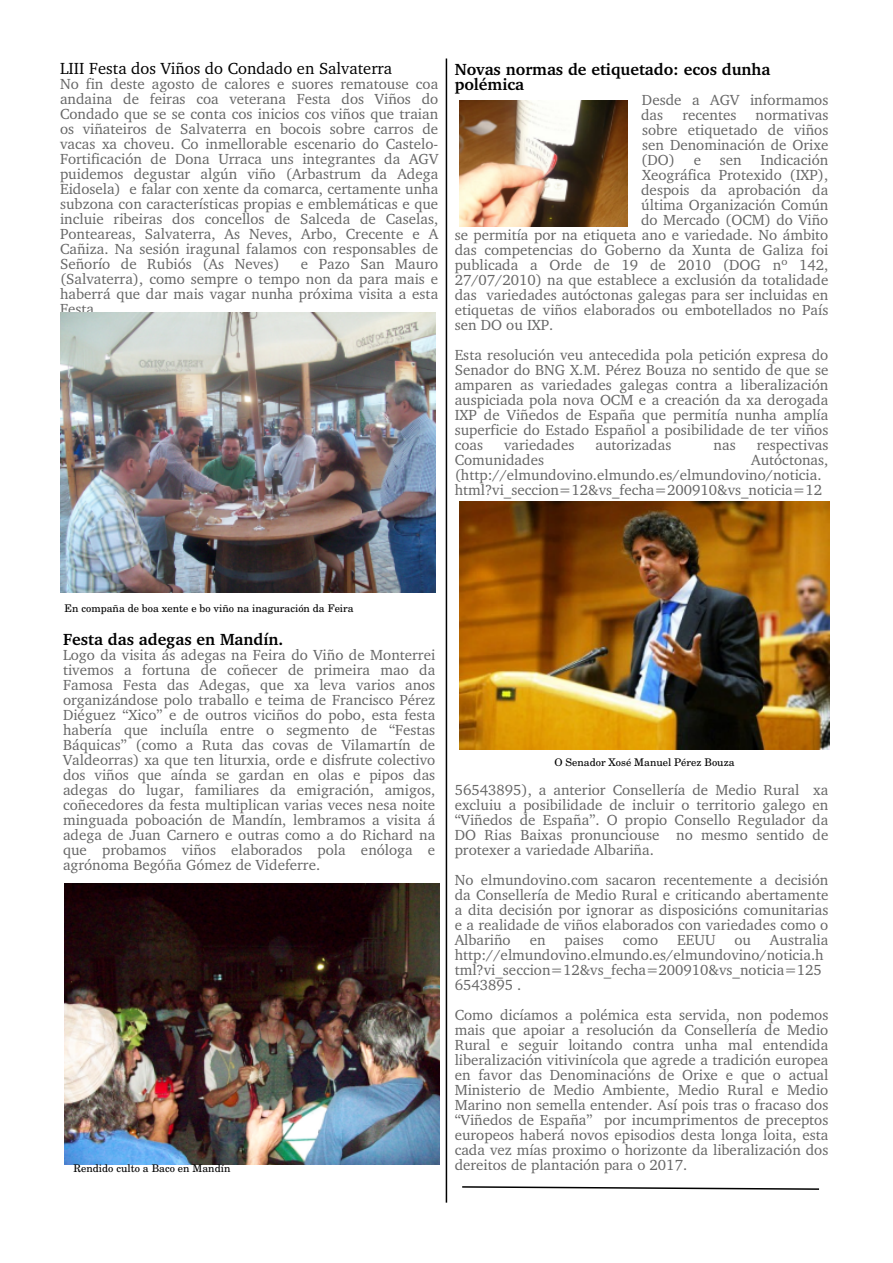
<style>
.page{position:relative;width:893px;height:1263px;background:#fff}
.page>*{position:absolute;margin:0;border:0;box-sizing:border-box;transform-origin:0 0}
.t1{font:700 16.5px/15px "Charter BT";color:#000}
.t2{font:16.5px "Charter BT";color:#000}
.t3{font:15px/15px "Charter BT";color:#666;text-align:justify}
.t4{font:10.5px "Century Sch L Roma";color:#000}
</style>
<div class="page">
<img style="left:60px;top:312px;width:375px;height:281px">
<img style="left:65px;top:883px;width:375px;height:281px">
<img style="left:459px;top:101px;width:168px;height:126px">
<img style="left:459px;top:501px;width:371px;height:248px">
<svg style="left:462px;top:1186px;width:358px;height:4px"></svg>
<hr style="left:446px;top:58px;width:1px;height:1144px;background:#000">
<p class="t2" style="left:60px;top:61px;width:334px">LIII Festa dos Viños do Condado en Salvaterra</p>
<p class="t3" style="left:60px;top:77px;width:380px">No fin deste agosto de calores e suores rematouse coa andaina de feiras coa veterana Festa dos Viños do Condado que se se conta cos inicios cos viños que traian os viñateiros de Salvaterra en bocois sobre carros de vacas xa choveu. Co inmellorable escenario do Castelo-Fortificación de Dona Urraca uns integrantes da AGV puidemos degustar algún viño (Arbastrum da Adega Eidosela) e falar con xente da comarca, certamente unha subzona con características propias e emblemáticas e que incluie ribeiras dos concellos de Salceda de Caselas, Ponteareas, Salvaterra, As Neves, Arbo, Crecente e A Cañiza. Na sesión iragunal falamos con responsables de Señorío de Rubiós (As Neves)</p>
<p class="t3" style="left:60px;top:257px;width:380px;text-indent:241px">e Pazo San Mauro (Salvaterra), como sempre o tempo non da para mais e haberrá que dar mais vagar nunha próxima visita a esta Festa.</p>
<p class="t1" style="left:455px;top:63px;width:317px">Novas normas de etiquetado: ecos dunha polémica</p>
<p class="t3" style="left:641px;top:94px;width:189px">Desde a AGV informamos das</p>
<p class="t3" style="left:641px;top:109px;width:189px;text-indent:114px">normativas sobre etiquetado de viños sen Denominación de Orixe (DO) e</p>
<p class="t3" style="left:682px;top:109px;width:56px">recentes</p>
<p class="t3" style="left:720px;top:154px;width:23px">sen</p>
<p class="t3" style="left:760px;top:154px;width:69px">Indicación</p>
<p class="t3" style="left:642px;top:169px;width:188px">Xeográfica Protexido (IXP),</p>
<p class="t3" style="left:641px;top:184px;width:189px">despois da aprobación da</p>
<p class="t3" style="left:641px;top:199px;width:189px">última Organización Común</p>
<p class="t3" style="left:641px;top:214px;width:189px">do Mercado (OCM) do Viño</p>
<p class="t3" style="left:455px;top:229px;width:375px">se permitía por na etiqueta ano e variedade. No ámbito</p>
<p class="t3" style="left:455px;top:244px;width:375px">das competencias do Goberno da Xunta de Galiza foi</p>
<p class="t3" style="left:455px;top:259px;width:375px">publicada a Orde de 19 de 2010 (DOG nº 142,</p>
<p class="t3" style="left:455px;top:274px;width:375px">27/07/2010) na que establece a exclusión da totalidade</p>
<p class="t3" style="left:455px;top:289px;width:375px">das variedades autóctonas galegas para ser incluidas en</p>
<p class="t3" style="left:455px;top:304px;width:375px">etiquetas de viños elaborados ou embotellados no País</p>
<p class="t3" style="left:455px;top:319px;width:100px">sen DO ou IXP.</p>
<p class="t3" style="left:455px;top:349px;width:375px">Esta resolución veu antecedida pola petición expresa do Senador do BNG X.M. Pérez Bouza no sentido de que se amparen as variedades galegas contra a liberalización auspiciada pola nova OCM e a creación da xa derogada IXP de Viñedos de España que permitía nunha amplía superficie do Estado Español a posibilidade de ter viños coas</p>
<p class="t3" style="left:504px;top:439px;width:72px">variedades</p>
<p class="t3" style="left:595px;top:439px;width:77px">autorizadas</p>
<p class="t3" style="left:713px;top:439px;width:24px">nas</p>
<p class="t3" style="left:757px;top:439px;width:73px">respectivas</p>
<p class="t3" style="left:455px;top:454px;width:91px">Comunidades</p>
<p class="t3" style="left:455px;top:454px;width:375px;text-align:left;text-indent:296px">Autóctonas, (http://elmundovino.elmundo.es/elmundovino/noticia. html?vi_seccion=12&amp;vs_fecha=200910&amp;vs_noticia=12</p>
<p class="t4" style="left:65px;top:605px;width:291px">En compaña de boa xente e bo viño na inaguración da Feira</p>
<p class="t1" style="left:63px;top:634px;width:222px">Festa das adegas en Mandín.</p>
<p class="t3" style="left:63px;top:649px;width:374px">Logo da visita ás adegas na Feira do Viño de Monterrei tivemos a fortuna de coñecer de primeira mao da Famosa Festa das Adegas, que xa leva varios anos organizándose polo traballo e teima de Francisco Pérez Diéguez “Xico” e de outros viciños do pobo, esta festa habería que incluíla entre o segmento de “Festas Báquicas” (como a Ruta das covas de Vilamartín de Valdeorras) xa que ten liturxia, orde e disfrute colectivo dos viños que aínda se gardan en olas e pipos das adegas do lugar, familiares da emigración, amigos, coñecedores da festa multiplican varias veces nesa noite minguada poboación de Mandín, lembramos a visita á adega de Juan Carnero e outras como a do Richard na que probamos viños elaborados pola enóloga e agrónoma Begóña Gómez de Videferre.</p>
<p class="t4" style="left:74px;top:1164px;width:158px">Rendido culto a Baco en Mandín</p>
<p class="t4" style="left:554px;top:758px;width:182px">O Senador Xosé Manuel Pérez Bouza</p>
<p class="t3" style="left:455px;top:784px;width:375px">56543895), a anterior Consellería de Medio Rural xa excluiu a posibilidade de incluir o territorio galego en “Viñedos de España”. O propio Consello Regulador da DO Rias Baixas pronunciouse no mesmo sentido de protexer a variedade Albariña.</p>
<p class="t3" style="left:455px;top:874px;width:375px">No elmundovino.com sacaron recentemente a decisión da Consellería de Medio Rural e criticando abertamente a dita decisión por ignorar as disposicións comunitarias e a realidade de viños elaborados con variedades como o Albariño</p>
<p class="t3" style="left:455px;top:934px;width:375px;text-align:left;text-indent:315px">Australia http://elmundovino.elmundo.es/elmundovino/noticia.h tml?vi_seccion=12&amp;vs_fecha=200910&amp;vs_noticia=125<br>6543895 .</p>
<p class="t3" style="left:455px;top:1009px;width:375px">Como dicíamos a polémica esta servida, non podemos mais que apoiar a resolución da Consellería de Medio Rural e seguir loitando contra unha mal entendida liberalización vitivinícola que agrede a tradición europea en favor das Denominacións de Orixe e que o actual Ministerio de Medio Ambiente, Medio Rural e Medio Marino non semella entender. Así pois tras o fracaso dos “Viñedos de España” por incumprimentos de preceptos europeos haberá novos episodios desta longa loita, esta cada vez mías proximo o horizonte da liberalización dos dereitos de plantación para o 2017.</p>
<p class="t3" style="left:530px;top:934px;width:17px">en</p>
<p class="t3" style="left:564px;top:934px;width:41px">paises</p>
<p class="t3" style="left:623px;top:934px;width:37px">como</p>
<p class="t3" style="left:677px;top:934px;width:40px">EEUU</p>
<p class="t3" style="left:734px;top:934px;width:18px">ou</p>
</div>
